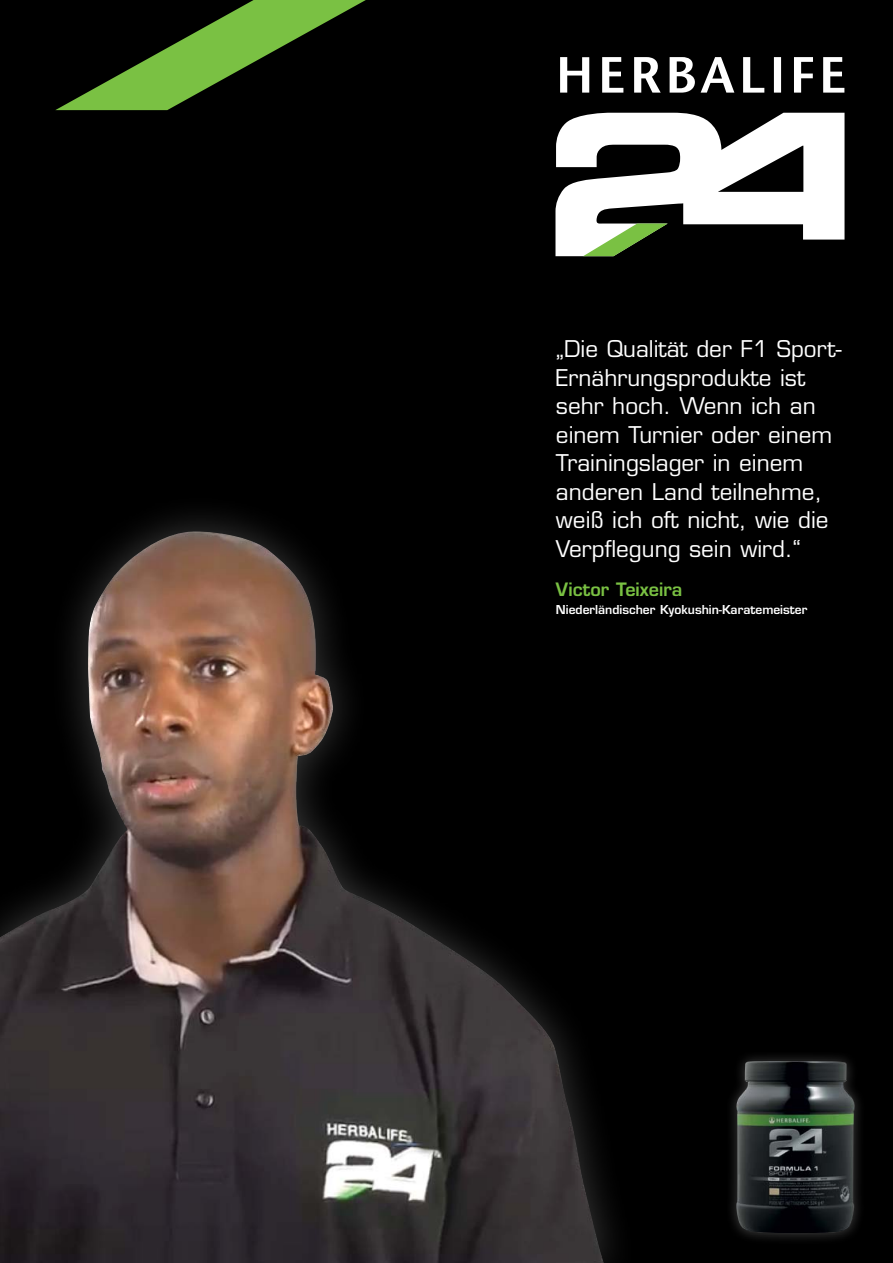
<style>
.page{position:relative;width:893px;height:1263px;background:#000}
.page>*{position:absolute;margin:0;border:0;box-sizing:border-box;transform-origin:0 0}
.t1{font:22.5px/28.5px "Eurostile LT Std";color:#fff}
.t2{font:600 18px "Eurostile LT Std";color:#7ac143}
.t3{font:600 12px "Eurostile LT Std";color:#fff}
</style>
<div class="page">
<img style="left:0;top:531px;width:604px;height:732px">
<div style="left:725px;top:1049px;width:141px;height:196px;background:#fff;opacity:.25"></div>
<img style="left:736px;top:1061px;width:119px;height:173px">
<svg style="left:555px;top:113px;width:289px;height:143px"></svg>
<svg style="left:560px;top:57px;width:284px;height:36px"></svg>
<svg style="left:55px;top:0;width:311px;height:110px"></svg>
<p class="t1" style="left:556px;top:335px;width:287px">„Die Qualität der F1 Sport-<br>Ernährungsprodukte ist sehr hoch. Wenn ich an einem Turnier oder einem<br>Trainingslager in einem anderen Land teilnehme, weiß ich oft nicht, wie die<br>Verpflegung sein wird.“</p>
<p class="t2" style="left:556px;top:578px;width:128px">Victor Teixeira</p>
<p class="t3" style="left:556px;top:602px;width:253px">Niederländischer Kyokushin-Karatemeister</p>
</div>
